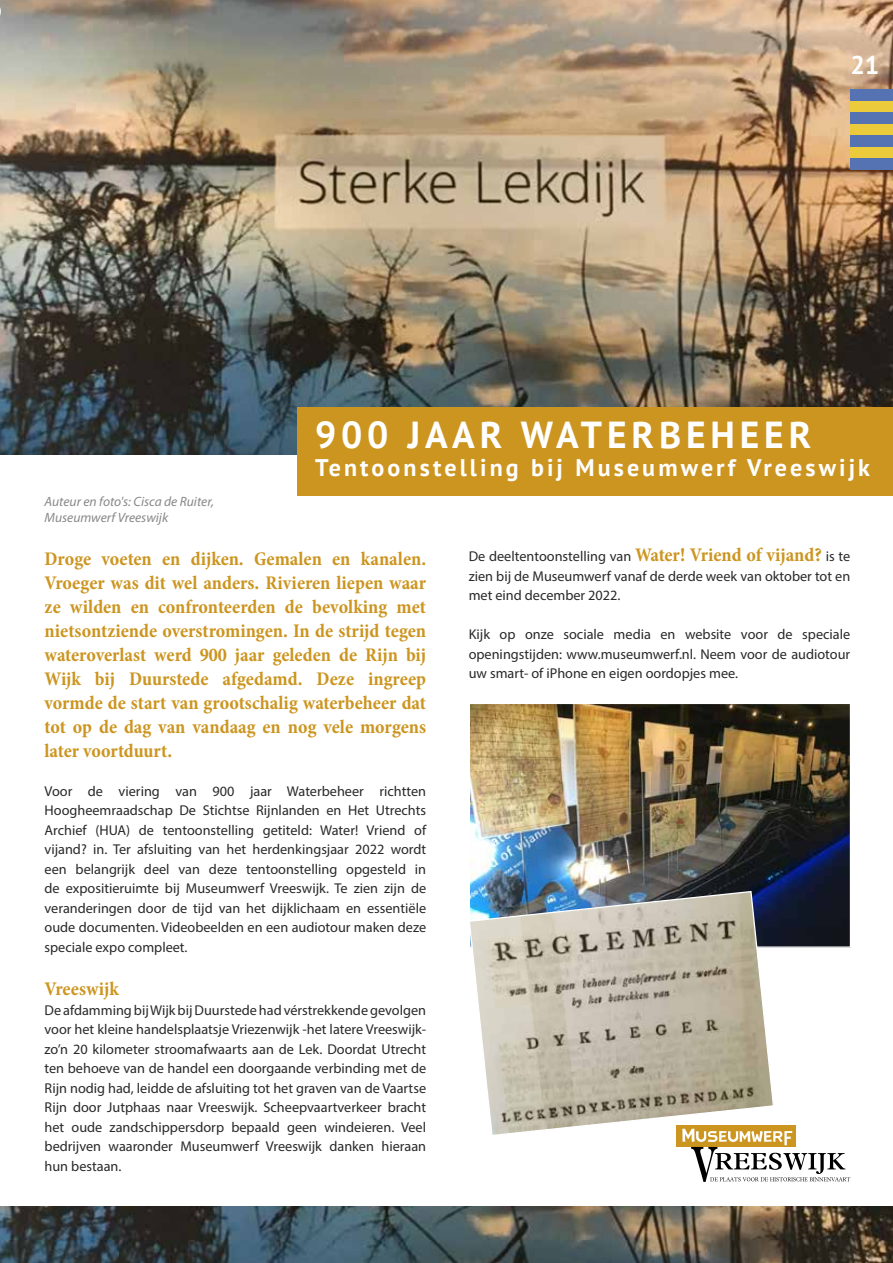
<style>
.page{position:relative;width:893px;height:1263px;background:#fff}
.page>*{position:absolute;margin:0;border:0;box-sizing:border-box;transform-origin:0 0}
.t1{font:700 37.5px "PT Sans";letter-spacing:.13em;color:#fff}
.t2{font:700 25.5px "PT Sans";color:#fff}
.t3{font:700 24px "PT Sans";letter-spacing:.13em;color:#fff}
.t4{font:700 condensed 19.5px/24px "Minion Pro";letter-spacing:-.005em;color:#cc9520;text-align:justify}
.t5{font:14.25px/19.5px "Myriad Pro";color:#292929;text-align:justify}
.t6{font:italic 13.5px/16.2px "Myriad Pro";color:#888}
.s1{font-family:"Minion Pro";font-weight:700;font-stretch:condensed;font-size:19.5px;color:#cc9520}
</style>
<div class="page">
<img style="left:0;top:0;width:893px;height:454px">
<img style="left:0;top:1207px;width:893px;height:56px">
<div style="left:298px;top:407px;width:595px;height:88px;background:#cc9520"></div>
<div style="left:850px;top:101px;width:43px;height:11px;background:#ebcb3c"></div>
<div style="left:850px;top:112px;width:43px;height:12px;background:#5573b3"></div>
<div style="left:850px;top:124px;width:43px;height:11px;background:#ebcb3c"></div>
<div style="left:850px;top:135px;width:43px;height:12px;background:#5573b3"></div>
<div style="left:850px;top:147px;width:43px;height:12px;background:#ebcb3c"></div>
<div style="left:850px;top:89px;width:43px;height:12px;background:#5573b3"></div>
<div style="left:850px;top:159px;width:43px;height:11px;background:#5573b3"></div>
<img style="left:471px;top:705px;width:378px;height:241px">
<div style="left:676px;top:1125px;width:120px;height:22px;background:#cc9520"></div>
<svg style="left:682px;top:1131px;width:168px;height:51px"></svg>
<svg style="left:469px;top:890px;width:306px;height:247px;background:#bbb7aa"></svg>
<svg style="left:0;top:0;width:3px;height:34px"></svg>
<h2 class="t2" style="left:850px;top:48px;width:30px">21</h2>
<p class="t6" style="left:45px;top:493px;width:171px">Auteur en foto's: Cisca de Ruiter,<br>Museumwerf Vreeswijk</p>
<h1 class="t1" style="left:315px;top:409px;width:498px">900 JAAR WATERBEHEER</h1>
<h3 class="t3" style="left:315px;top:452px;width:556px">Tentoonstelling bij Museumwerf Vreeswijk</h3>
<p class="t4" style="left:45px;top:546px;width:383px">Droge voeten en dijken. Gemalen en kanalen.<br>Vroeger was dit wel anders. Rivieren liepen waar ze wilden en confronteerden de bevolking met nietsontziende overstromingen. In de strijd tegen wateroverlast werd 900 jaar geleden de Rijn bij Wijk bij Duurstede afgedamd. Deze ingreep vormde de start van grootschalig waterbeheer dat tot op de dag van vandaag en nog vele morgens later voortduurt.</p>
<p class="t5" style="left:45px;top:781px;width:383px">Voor de viering van 900 jaar Waterbeheer richtten Hoogheemraadschap De Stichtse Rijnlanden en Het Utrechts Archief (HUA) de tentoonstelling getiteld: Water! Vriend of vijand? in. Ter afsluiting van het herdenkingsjaar 2022 wordt een belangrijk deel van deze tentoonstelling opgesteld in de expositieruimte bij Museumwerf Vreeswijk. Te zien zijn de veranderingen door de tijd van het dijklichaam en essentiële oude documenten. Videobeelden en een audiotour maken deze speciale expo compleet.</p>
<h3 class="t4" style="left:45px;top:977px;width:76px">Vreeswijk</h3>
<p class="t5" style="left:45px;top:1000px;width:383px">De afdamming bij Wijk bij Duurstede had vérstrekkende gevolgen voor het kleine handelsplaatsje Vriezenwijk -het latere Vreeswijk&shy;zo’n 20 kilometer stroomafwaarts aan de Lek. Doordat Utrecht ten behoeve van de handel een doorgaande verbinding met de Rijn nodig had, leidde de afsluiting tot het graven van de Vaartse Rijn door Jutphaas naar Vreeswijk. Scheepvaartverkeer bracht het oude zandschippersdorp bepaald geen windeieren. Veel bedrijven waaronder Museumwerf Vreeswijk danken hieraan hun bestaan.</p>
<p class="t5" style="left:469px;top:546px;width:383px">De deeltentoonstelling van <span class="s1">Water! Vriend of vijand?</span> is te zien bij de Museumwerf vanaf de derde week van oktober tot en met eind december 2022.</p>
<p class="t5" style="left:469px;top:625px;width:383px">Kijk op onze sociale media en website voor de speciale openingstijden: www.museumwerf.nl. Neem voor de audiotour uw smart- of iPhone en eigen oordopjes mee.</p>
</div>
